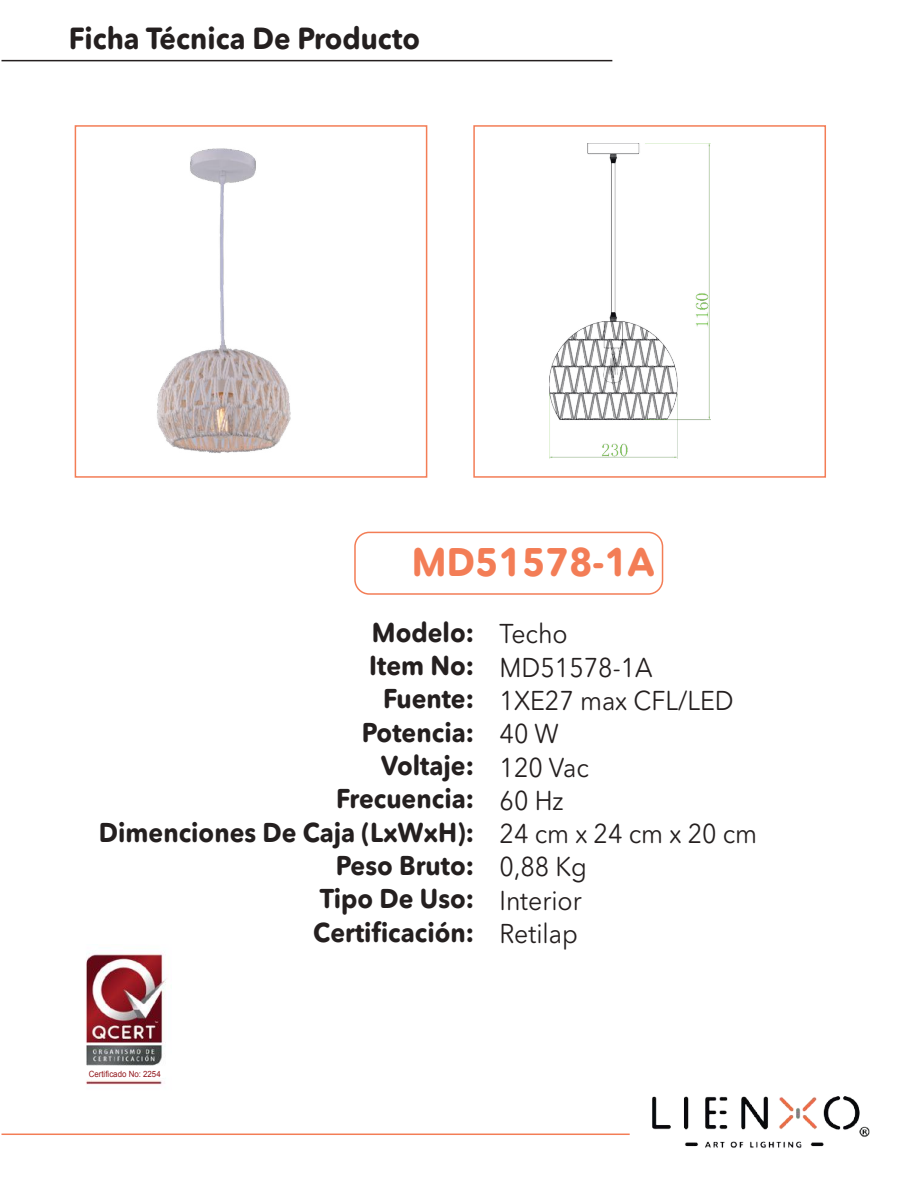
<style>
.page{position:relative;width:920px;height:1188px;background:#fff}
.page>*{position:absolute;margin:0;border:0;box-sizing:border-box;transform-origin:0 0}
.t1{font:700 39.45px "Avenir Next Rounded Std";color:#f37d56;scale:.92 1}
.t2{font:700 30.3px "Avenir Next Rounded Std";color:#241f1f;scale:.92 1}
.t3{font:700 27px/33.3px "Avenir Next Rounded Std";color:#241f1f;text-align:right;scale:.92 1}
.t4{font:27px/33.3px "Avenir Next Rounded Std";color:#241f1f;scale:.92 1}
.t5{font:8.55px "Arial";color:#91171c;scale:.92 1}
</style>
<div class="page">
<hr style="left:2px;top:60px;width:610px;height:1px;background:#241f1f">
<hr style="left:2px;top:1134px;width:627px;height:1px;background:#f37d56">
<div style="left:354px;top:532px;width:309px;height:63px;border:2px solid #f37d56;border-radius:14px"></div>
<img style="left:629px;top:1096px;width:241px;height:52px">
<img style="left:86px;top:954px;width:81px;height:131px">
<div style="left:75px;top:125px;width:352px;height:353px;border:2px solid #f37d56"></div>
<div style="left:473px;top:125px;width:353px;height:353px;border:2px solid #f37d56"></div>
<img style="left:157px;top:148px;width:134px;height:306px">
<img style="left:549px;top:144px;width:161px;height:315px">
<p class="t2" style="left:69px;top:20px;width:383px">Ficha Técnica De Producto</p>
<h1 class="t1" style="left:412px;top:538px;width:265px">MD51578-1A</h1>
<p class="t3" style="left:99px;top:616px;width:409px">Modelo:<br>Item No:<br>Fuente:<br>Potencia:<br>Voltaje:<br>Frecuencia:<br>Dimenciones De Caja (LxWxH):<br>Peso Bruto:<br>Tipo De Uso:<br>Certificación:</p>
<p class="t4" style="left:499px;top:617px;width:281px">Techo<br>MD51578-1A<br>1XE27 max CFL/LED<br>40 W<br>120 Vac<br>60 Hz<br>24 cm x 24 cm x 20 cm<br>0,88 Kg<br>Interior<br>Retilap</p>
<p class="t5" style="left:89px;top:1069px;width:80px">Certificado No: 2254</p>
</div>
